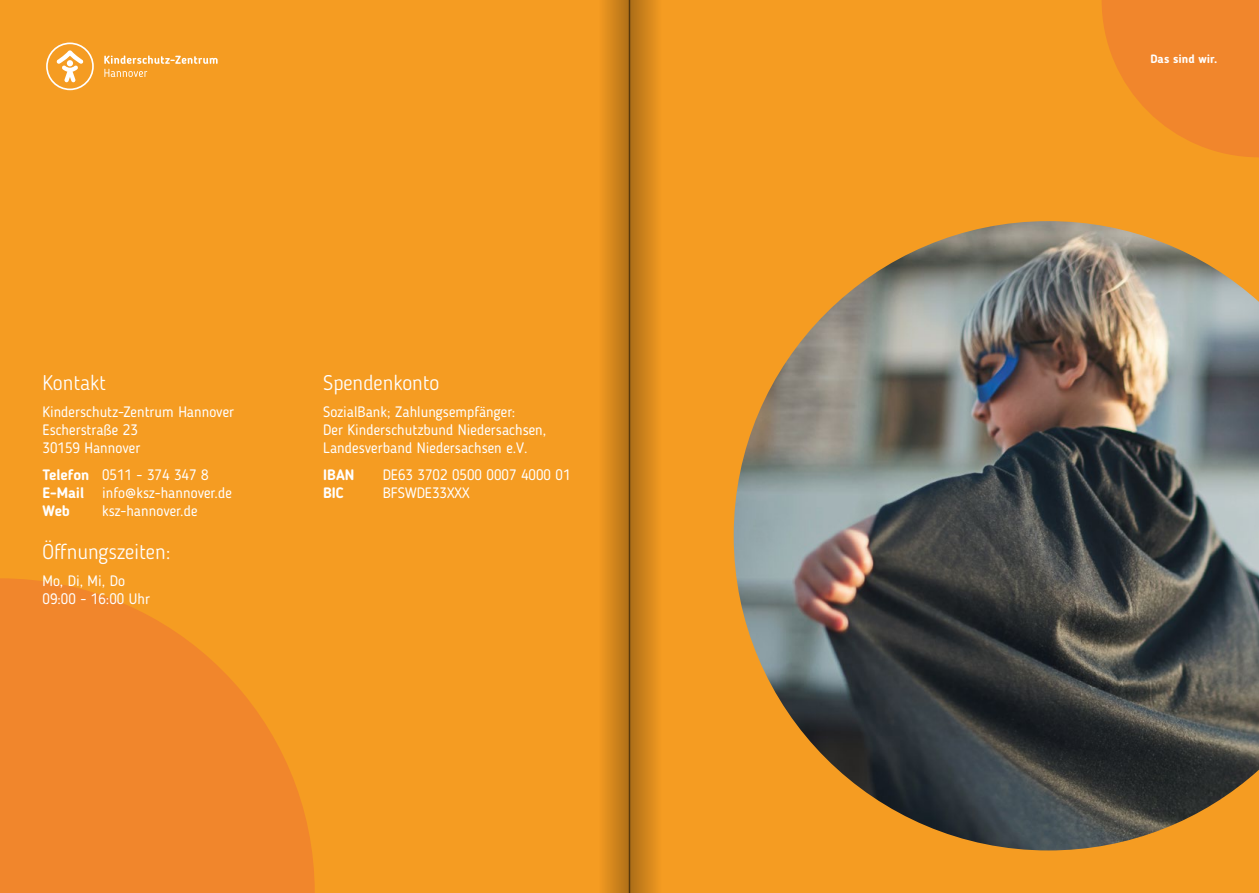
<style>
.page{position:relative;width:1259px;height:893px;background:#fff}
.page>*{position:absolute;margin:0;border:0;box-sizing:border-box;transform-origin:0 0}
.t1{font:300 21px "Blogger Sans";color:#fff}
.t2{font:15px/18px "Blogger Sans";color:#fff}
.t3{font:700 15px "Blogger Sans";color:#fff}
.t4{font:700 12px "Blogger Sans";color:#fff}
.s1{font-weight:700}
</style>
<div class="page">
<div style="left:629px;top:0;width:630px;height:893px;background:#f59c22"></div>
<svg style="left:1102px;top:0;width:157px;height:157px"></svg>
<div style="left:0;top:0;width:629px;height:893px;background:#f59c22"></div>
<svg style="left:0;top:578px;width:315px;height:315px;fill:#f1862c"></svg>
<img style="left:733px;top:221px;width:526px;height:629px">
<svg style="left:104px;top:55px;width:114px;height:22px"></svg>
<svg style="left:46px;top:43px;width:48px;height:47px"></svg>
<svg style="left:603px;top:0;width:55px;height:893px;background:#c87f1b"></svg>
<h1 class="t1" style="left:43px;top:370px;width:65px">Kontakt</h1>
<p class="t2" style="left:43px;top:403px;width:193px">Kinderschutz-Zentrum Hannover<br>Escherstraße 23<br>30159 Hannover</p>
<p class="t2" style="left:43px;top:466px;width:191px"><span class="s1">Telefon</span> 0511 - 374 347 8<br><span class="s1">E-Mail</span> info@ksz-hannover.de<br><span class="s1">Web</span></p>
<p class="t2" style="left:102px;top:502px;width:97px">ksz-hannover.de</p>
<h1 class="t1" style="left:43px;top:539px;width:130px">Öffnungszeiten:</h1>
<p class="t2" style="left:43px;top:572px;width:109px">Mo, Di, Mi, Do<br>09:00 - 16:00 Uhr</p>
<h1 class="t1" style="left:323px;top:370px;width:118px">Spendenkonto</h1>
<p class="t2" style="left:323px;top:403px;width:225px">SozialBank; Zahlungsempfänger:<br>Der Kinderschutzbund Niedersachsen,<br>Landesverband Niedersachsen e.V.</p>
<p class="t3" style="left:323px;top:466px;width:33px">IBAN</p>
<p class="t2" style="left:383px;top:466px;width:189px">DE63 3702 0500 0007 4000 01</p>
<p class="t3" style="left:323px;top:484px;width:22px">BIC</p>
<p class="t2" style="left:383px;top:484px;width:88px">BFSWDE33XXX</p>
<p class="t4" style="left:1150px;top:52px;width:68px">Das sind wir.</p>
</div>
